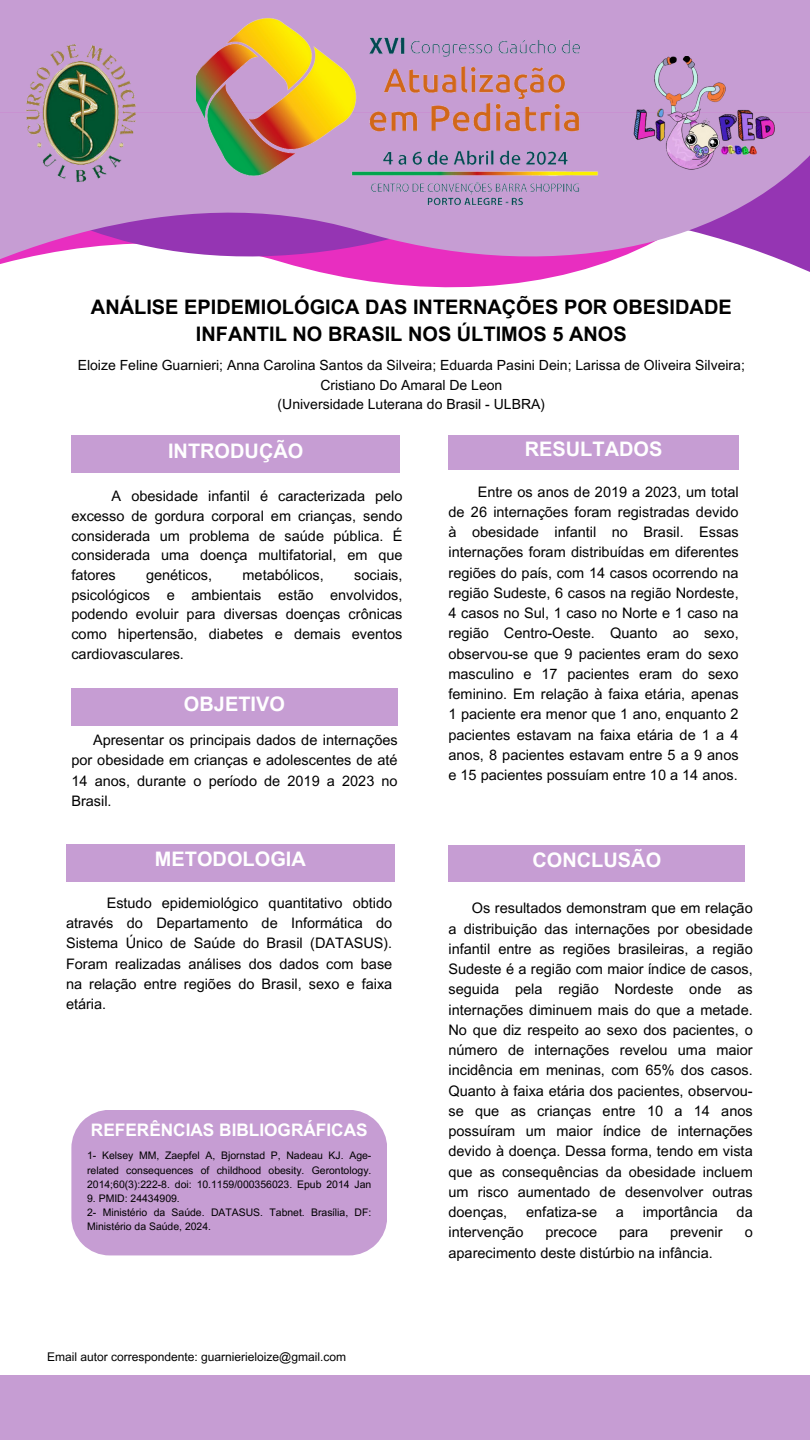
<style>
.page{position:relative;width:810px;height:1440px;background:#fff}
.page>*{position:absolute;margin:0;border:0;box-sizing:border-box;transform-origin:0 0}
.t1{font:700 20px/27.8px "Arial MT Pro";color:#000;text-align:center}
.t2{font:700 20px "Arial MT Pro";color:#fff}
.t3{font:700 17.2px "Arial MT Pro";color:#fff}
.t4{font:14.5px/20.2px "Arial MT Pro";color:#000;text-align:justify}
.t5{font:14px/19.5px "Arial MT Pro";color:#000;text-align:center}
.t6{font:12px "Arial MT Pro";color:#000}
.t7{font:10.4px/14.2px "Arial MT Pro";color:#000;text-align:justify}
</style>
<div class="page">
<svg style="left:0;top:113px;width:810px;height:175px"></svg>
<div style="left:0;top:0;width:810px;height:113px;background:#c69dd3"></div>
<img style="left:21px;top:38px;width:119px;height:149px">
<img style="left:197px;top:13px;width:402px;height:200px">
<img style="left:632px;top:56px;width:142px;height:113px">
<div style="left:71px;top:435px;width:329px;height:38px;background:#c69dd3"></div>
<div style="left:71px;top:688px;width:327px;height:38px;background:#c69dd3"></div>
<div style="left:66px;top:844px;width:329px;height:38px;background:#c69dd3"></div>
<div style="left:449px;top:435px;width:290px;height:35px;background:#c69dd3"></div>
<div style="left:449px;top:845px;width:296px;height:37px;background:#c69dd3"></div>
<div style="left:71px;top:1110px;width:316px;height:145px;background:#c69dd3"></div>
<div style="left:0;top:1375px;width:810px;height:65px;background:#c69dd3"></div>
<h1 class="t1" style="left:91px;top:295px;width:642px">ANÁLISE EPIDEMIOLÓGICA DAS INTERNAÇÕES POR OBESIDADE<br>INFANTIL NO BRASIL NOS ÚLTIMOS 5 ANOS</h1>
<p class="t5" style="left:78px;top:357px;width:669px">Eloize Feline Guarnieri; Anna Carolina Santos da Silveira; Eduarda Pasini Dein; Larissa de Oliveira Silveira;<br>Cristiano Do Amaral De Leon<br>(Universidade Luterana do Brasil - ULBRA)</p>
<p class="t2" style="left:168px;top:443px;width:137px">INTRODUÇÃO</p>
<h3 class="t4" style="left:71px;top:488px;width:333px;line-height:19.7px;text-indent:40px">A obesidade infantil é caracterizada pelo excesso de gordura corporal em crianças, sendo considerada um problema de saúde pública. É considerada uma doença multifatorial, em que fatores</h3>
<h3 class="t4" style="left:146px;top:567px;width:67px">genéticos,</h3>
<h3 class="t4" style="left:243px;top:567px;width:83px">metabólicos,</h3>
<h3 class="t4" style="left:71px;top:567px;width:333px;line-height:19.7px;text-indent:283px">sociais, psicológicos e ambientais estão envolvidos, podendo evoluir para diversas doenças crônicas como hipertensão, diabetes e demais eventos cardiovasculares.</h3>
<p class="t2" style="left:184px;top:696px;width:103px">OBJETIVO</p>
<h1 class="t4" style="left:71px;top:732px;width:328px;text-indent:22px">Apresentar os principais dados de internações por obesidade em crianças e adolescentes de até 14 anos, durante o período de 2019 a 2023 no Brasil.</h1>
<h1 class="t2" style="left:155px;top:852px;width:153px">METODOLOGIA</h1>
<h3 class="t4" style="left:66px;top:895px;width:328px;text-indent:41px">Estudo epidemiológico quantitativo obtido através do Departamento de Informática do Sistema Único de Saúde do Brasil (DATASUS).<br>Foram realizadas análises dos dados com base na relação entre regiões do Brasil, sexo e faixa etária.</h3>
<p class="t3" style="left:91px;top:1123px;width:278px">REFERÊNCIAS BIBLIOGRÁFICAS</p>
<h3 class="t7" style="left:87px;top:1150px;width:286px">1- Kelsey MM, Zaepfel A, Bjornstad P, Nadeau KJ. Age&shy;related consequences of childhood obesity. Gerontology.<br>2014;60(3):222-8. doi: 10.1159/000356023. Epub 2014 Jan</h3>
<h3 class="t7" style="left:87px;top:1193px;width:94px">9. PMID: 24434909.</h3>
<h2 class="t7" style="left:87px;top:1207px;width:286px">2- Ministério da Saúde. DATASUS. Tabnet. Brasília, DF:<br>Ministério da Saúde, 2024.</h2>
<h1 class="t6" style="left:47px;top:1353px;width:300px">Email autor correspondente: guarnierieloize@gmail.com</h1>
<h3 class="t2" style="left:525px;top:442px;width:139px">RESULTADOS</h3>
<h3 class="t4" style="left:449px;top:483px;width:292px;text-indent:29px">Entre os anos de 2019 a 2023, um total de 26 internações foram registradas devido à obesidade infantil no Brasil. Essas internações foram distribuídas em diferentes regiões do país, com 14 casos ocorrendo na região Sudeste, 6 casos na região Nordeste, 4 casos no Sul, 1 caso no Norte e 1 caso na região Centro-Oeste. Quanto ao sexo, observou-se que 9 pacientes eram do sexo masculino e 17 pacientes eram do sexo feminino. Em relação à faixa etária, apenas 1 paciente era menor que 1 ano, enquanto 2 pacientes estavam na faixa etária de 1 a 4 anos, 8 pacientes estavam entre 5 a 9 anos e 15 pacientes possuíam entre 10 a 14 anos.</h3>
<h1 class="t2" style="left:532px;top:852px;width:130px">CONCLUSÃO</h1>
<h1 class="t4" style="left:449px;top:900px;width:306px;text-indent:23px">Os resultados demonstram que em relação a distribuição das internações por obesidade infantil entre as regiões brasileiras, a região Sudeste é a região com maior índice de casos, seguida pela região Nordeste onde as internações diminuem mais do que a metade.<br>No que diz respeito ao sexo dos pacientes, o número de internações revelou uma maior incidência em meninas, com 65% dos casos.<br>Quanto à faixa etária dos pacientes, observou&shy;se que as crianças entre 10 a 14 anos possuíram um maior índice de internações devido à doença. Dessa forma, tendo em vista que as consequências da obesidade incluem um risco aumentado de desenvolver outras doenças,</h1>
<h1 class="t4" style="left:526px;top:1204px;width:72px">enfatiza-se</h1>
<h1 class="t4" style="left:616px;top:1204px;width:10px">a</h1>
<h1 class="t4" style="left:643px;top:1204px;width:76px">importância</h1>
<h1 class="t4" style="left:737px;top:1204px;width:18px">da</h1>
<h1 class="t4" style="left:449px;top:1224px;width:76px">intervenção</h1>
<h1 class="t4" style="left:546px;top:1224px;width:53px">precoce</h1>
<h1 class="t4" style="left:619px;top:1224px;width:31px">para</h1>
<h1 class="t4" style="left:670px;top:1224px;width:54px">prevenir</h1>
<h1 class="t4" style="left:745px;top:1224px;width:10px">o</h1>
<h1 class="t4" style="left:449px;top:1244px;width:266px">aparecimento deste distúrbio na infância.</h1>
</div>
